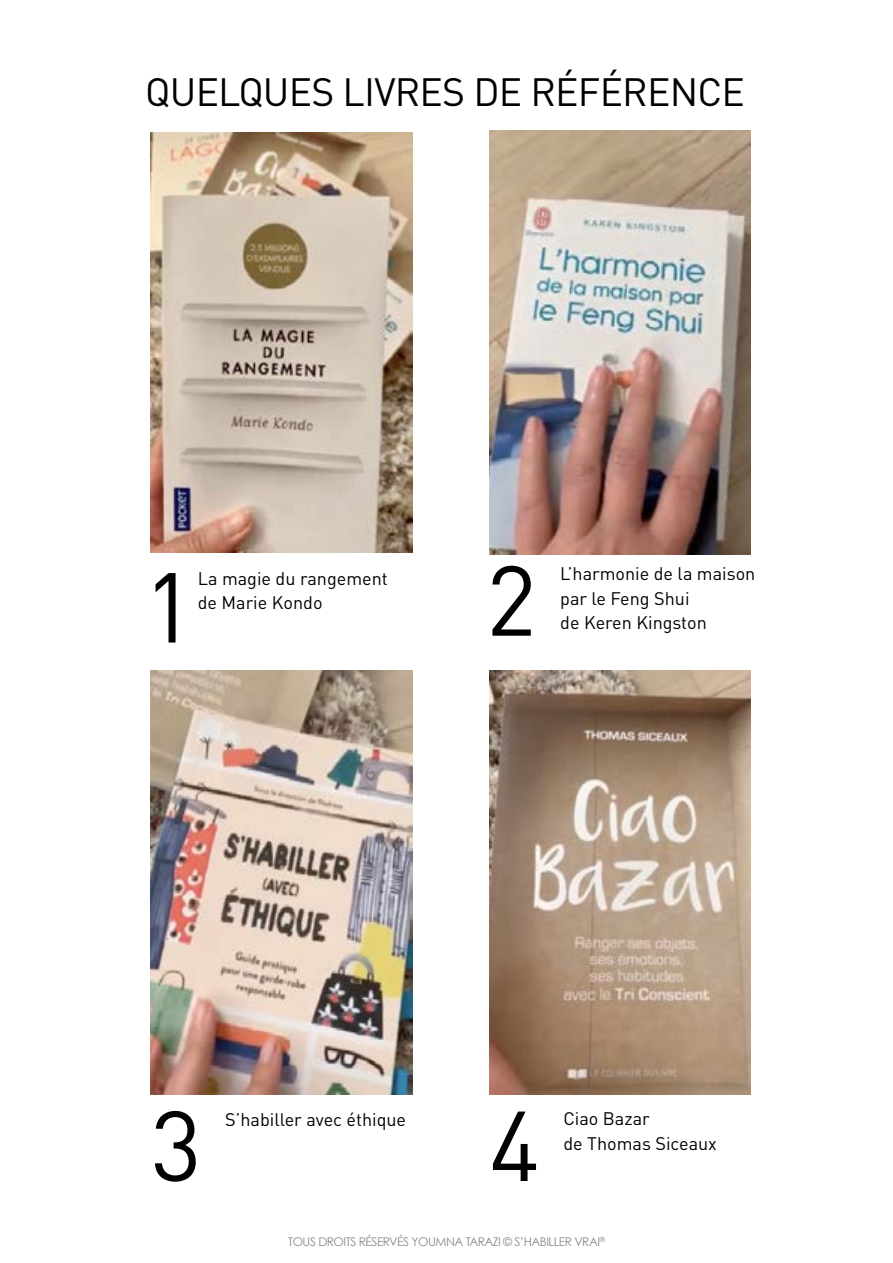
<style>
.page{position:relative;width:893px;height:1263px;background:#fff}
.page>*{position:absolute;margin:0;border:0;box-sizing:border-box;transform-origin:0 0}
.t1{font:97.5px "DIN";color:#000}
.t2{font:39px "DIN";letter-spacing:-.02em;color:#000}
.t3{font:18px/24.6px "DIN";color:#000}
.t4{font:12px "Century Gothic";letter-spacing:-.04em;color:#888a8d}
</style>
<div class="page">
<img style="left:151px;top:133px;width:261px;height:419px">
<img style="left:151px;top:671px;width:261px;height:423px">
<img style="left:489px;top:131px;width:261px;height:423px">
<img style="left:489px;top:671px;width:261px;height:423px">
<h2 class="t2" style="left:145px;top:68px;width:601px">Quelques livres de référence</h2>
<h1 class="t1" style="left:143px;top:546px;width:52px">1</h1>
<h1 class="t1" style="left:486px;top:540px;width:52px">2</h1>
<p class="t3" style="left:198px;top:566px;width:192px">La magie du rangement de Marie Kondo</p>
<p class="t3" style="left:560px;top:561px;width:197px">L’harmonie de la maison par le Feng Shui<br>de Keren Kingston</p>
<h1 class="t1" style="left:151px;top:1085px;width:52px">3</h1>
<h1 class="t1" style="left:489px;top:1085px;width:52px">4</h1>
<p class="t3" style="left:225px;top:1107px;width:182px">S’habiller avec éthique</p>
<p class="t3" style="left:563px;top:1106px;width:155px">Ciao Bazar<br>de Thomas Siceaux</p>
<p class="t4" style="left:288px;top:1235px;width:318px">TOUS DROITS RÉSERVÉS YOUMNA TARAZI © S’HABILLER VRAI<sup>®</sup></p>
</div>
